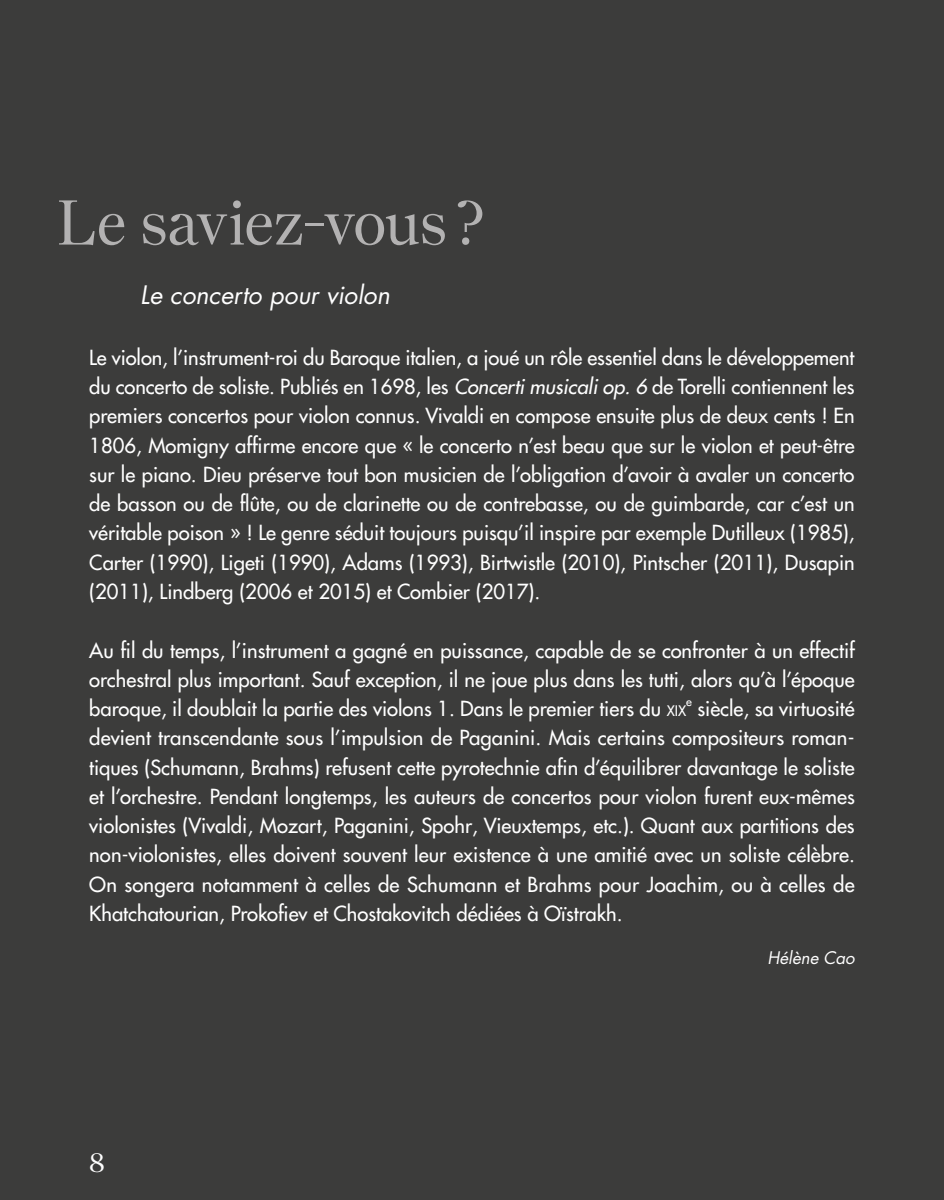
<style>
.page{position:relative;width:944px;height:1200px;background:#fff}
.page>*{position:absolute;margin:0;border:0;box-sizing:border-box;transform-origin:0 0}
.t1{font:63px "Nantes";letter-spacing:-.01em;color:#b3b2b2}
.t2{font:27px "Nantes";color:#fff}
._05_00_TITRE_le_savi{font:italic 24.75px "Futura LTW1 G";letter-spacing:-.005em;color:#fff}
._05_01_TEXTE_le_savi{font:500 20.25px/29.2px "Futura LTW1 G";color:#fff;text-align:justify}
._05_02_SIGNATURE_le{font:italic 16.88px "Futura LTW1 G";color:#fff}
._05_01_TEXTE_le_savi-2{font:500 11.7px "Futura LTW1 G";color:#fff}
.s1{font-style:italic}
.s2{font-size:14.17px}
</style>
<div class="page">
<div style="left:0;top:0;width:944px;height:1199px;background:#3c3c3b"></div>
<h1 class="t1" style="left:58px;top:177px;width:428px">Le saviez-vous ?</h1>
<p class="_05_00_TITRE_le_savi" style="left:140px;top:274px;width:251px">Le concerto pour violon</p>
<p class="_05_01_TEXTE_le_savi" style="left:89px;top:341px;width:767px">Le violon, l’instrument-roi du Baroque italien, a joué un rôle essentiel dans le développement du concerto de soliste. Publiés en 1698, les <span class="s1">Concerti musicali op. 6</span> de Torelli contiennent les premiers concertos pour violon connus. Vivaldi en compose ensuite plus de deux cents ! En 1806, Momigny affirme encore que « le concerto n’est beau que sur le violon et peut-être sur le piano. Dieu préserve tout bon musicien de l’obligation d’avoir à avaler un concerto de basson ou de flûte, ou de clarinette ou de contrebasse, ou de guimbarde, car c’est un véritable poison » ! Le genre séduit toujours puisqu’il inspire par exemple Dutilleux (1985), Carter (1990), Ligeti (1990), Adams (1993), Birtwistle (2010), Pintscher (2011), Dusapin (2011), Lindberg (2006 et 2015) et Combier (2017).</p>
<p class="_05_01_TEXTE_le_savi" style="left:89px;top:633px;width:767px">Au fil du temps, l’instrument a gagné en puissance, capable de se confronter à un effectif orchestral plus important. Sauf exception, il ne joue plus dans les tutti, alors qu’à l’époque baroque, il doublait la partie des violons 1. Dans le premier tiers du <span class="s2">xix</span></p>
<p class="_05_01_TEXTE_le_savi" style="left:89px;top:692px;width:767px;text-indent:608px">siècle, sa virtuosité devient transcendante sous l’impulsion de Paganini. Mais certains compositeurs roman&shy;tiques (Schumann, Brahms) refusent cette pyrotechnie afin d’équilibrer davantage le soliste et l’orchestre. Pendant longtemps, les auteurs de concertos pour violon furent eux-mêmes violonistes (Vivaldi, Mozart, Paganini, Spohr, Vieuxtemps, etc.). Quant aux partitions des non-violonistes, elles doivent souvent leur existence à une amitié avec un soliste célèbre.<br>On songera notamment à celles de Schumann et Brahms pour Joachim, ou à celles de Khatchatourian, Prokofiev et Chostakovitch dédiées à Oïstrakh.</p>
<p class="_05_02_SIGNATURE_le" style="left:767px;top:943px;width:89px">Hélène Cao</p>
<p class="_05_01_TEXTE_le_savi-2" style="left:686px;top:691px;width:7px">e</p>
<h2 class="t2" style="left:89px;top:1142px;width:17px">8</h2>
</div>
